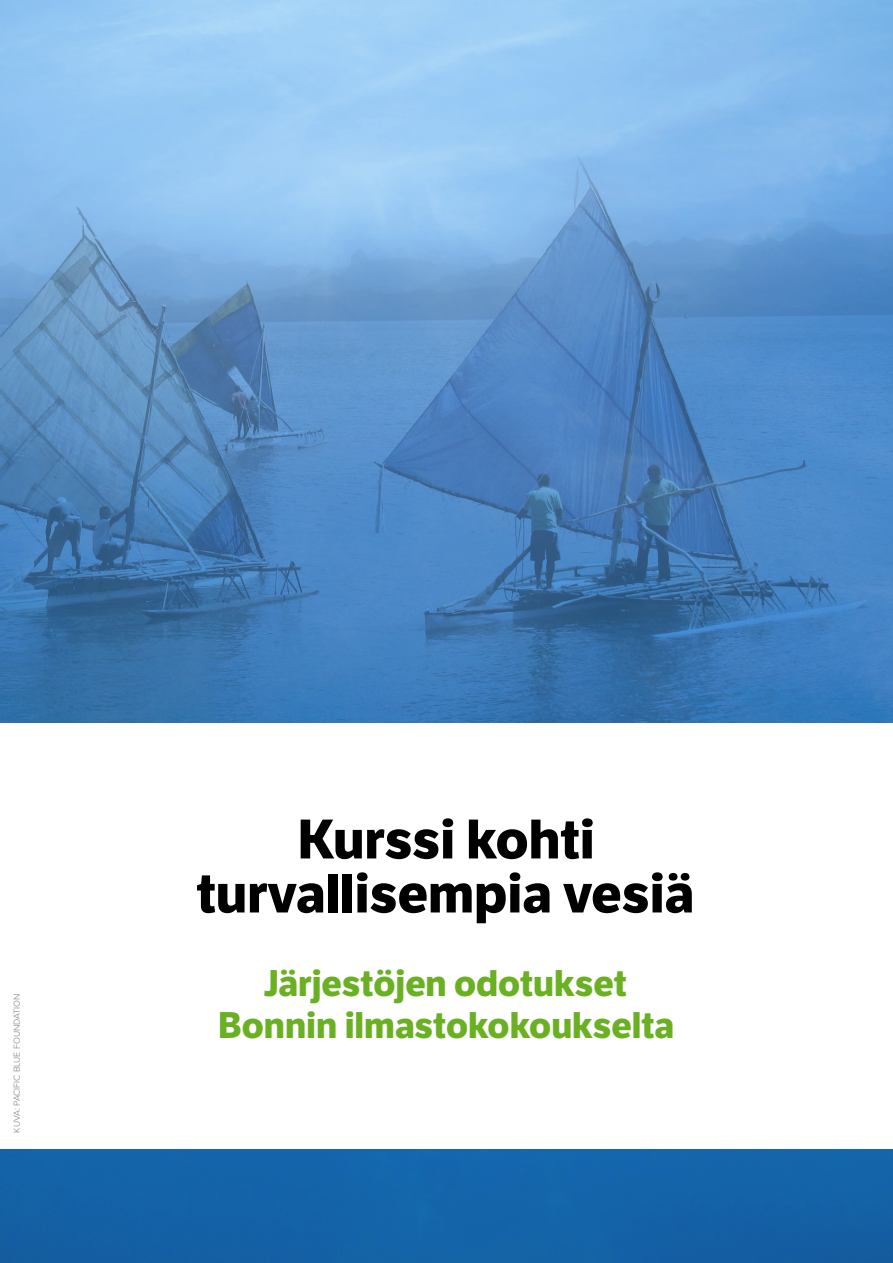
<style>
.page{position:relative;width:893px;height:1263px;background:#1464a9}
.page>*{position:absolute;margin:0;border:0;box-sizing:border-box;transform-origin:0 0}
.Otsikko{font:700 54px/54px "LFT Etica";color:#000;text-align:center}
.Alaotsikko{font:700 36px/42px "LFT Etica";color:#6ab023;text-align:center}
.Sitaattihenkilö{font:300 9px "Proxima Nova";color:#7b7c7e}
</style>
<div class="page">
<img style="left:0;top:0;width:893px;height:723px">
<div style="left:0;top:723px;width:893px;height:425px;background:#fff"></div>
<p class="Sitaattihenkilö" style="left:12px;top:1132px;width:141px;rotate:-90deg">KUVA: PACIFIC BLUE FOUNDATION</p>
<p class="Otsikko" style="left:196px;top:813px;width:499px">Kurssi kohti turvallisempia vesiä</p>
<p class="Alaotsikko" style="left:218px;top:963px;width:458px">Järjestöjen odotukset<br>Bonnin ilmastokokoukselta</p>
</div>
